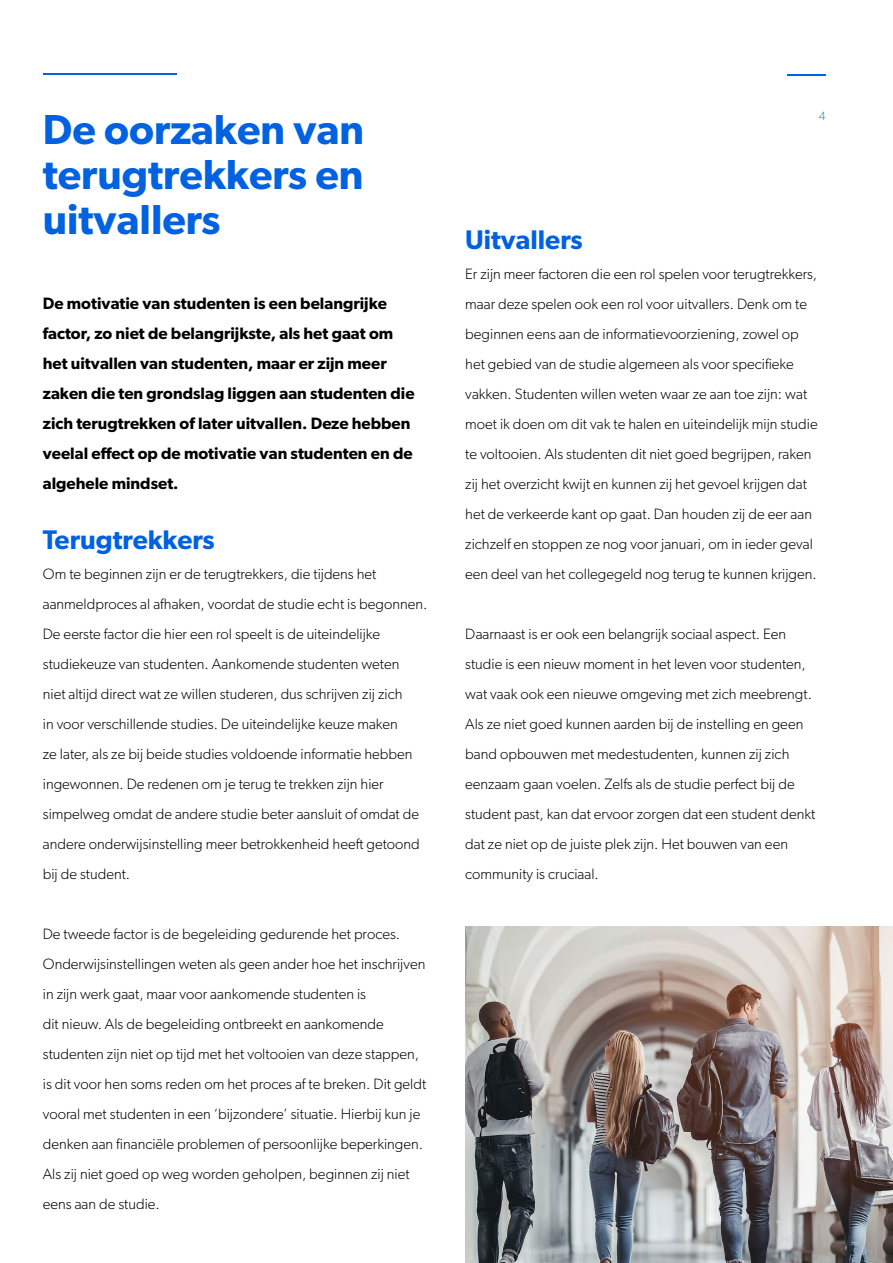
<style>
.page{position:relative;width:893px;height:1263px;background:#fff}
.page>*{position:absolute;margin:0;border:0;box-sizing:border-box;transform-origin:0 0}
.t1{font:600 42px/45px "Gibson";color:#0062e1;text-align:justify}
.t2{font:600 27px "Gibson";color:#0061e0}
.t3{font:600 16.5px/30px "Gibson";color:#000}
.t4{font:300 15px/30px "Gibson";color:#000}
.t5{font:100 12px "Gibson";color:#0062e1}
</style>
<div class="page">
<img style="left:465px;top:926px;width:428px;height:337px">
<hr style="left:43px;top:73px;width:134px;height:2px;background:#0062e1">
<hr style="left:787px;top:75px;width:38px;height:1px;background:#0062e1">
<h1 class="t1" style="left:43px;top:106px;width:323px">De oorzaken van terugtrekkers en uitvallers</h1>
<p class="t5" style="left:819px;top:108px;width:8px">4</p>
<h2 class="t2" style="left:465px;top:224px;width:119px">Uitvallers</h2>
<p class="t4" style="left:465px;top:259px;width:354px">Er zijn meer factoren die een rol spelen voor terugtrekkers, maar deze spelen ook een rol voor uitvallers. Denk om te beginnen eens aan de informatievoorziening, zowel op het gebied van de studie algemeen als voor specifieke vakken. Studenten willen weten waar ze aan toe zijn: wat moet ik doen om dit vak te halen en uiteindelijk mijn studie te voltooien. Als studenten dit niet goed begrijpen, raken zij het overzicht kwijt en kunnen zij het gevoel krijgen dat het de verkeerde kant op gaat. Dan houden zij de eer aan zichzelf en stoppen ze nog voor januari, om in ieder geval een deel van het collegegeld nog terug te kunnen krijgen.</p>
<p class="t3" style="left:43px;top:288px;width:373px">De motivatie van studenten is een belangrijke factor, zo niet de belangrijkste, als het gaat om het uitvallen van studenten, maar er zijn meer zaken die ten grondslag liggen aan studenten die zich terugtrekken of later uitvallen. Deze hebben veelal effect op de motivatie van studenten en de algehele mindset.</p>
<h2 class="t2" style="left:43px;top:524px;width:173px">Terugtrekkers</h2>
<p class="t4" style="left:43px;top:559px;width:386px">Om te beginnen zijn er de terugtrekkers, die tijdens het aanmeldproces al afhaken, voordat de studie echt is begonnen.<br>De eerste factor die hier een rol speelt is de uiteindelijke studiekeuze van studenten. Aankomende studenten weten<br>niet altijd direct wat ze willen studeren, dus schrijven zij zich<br>in voor verschillende studies. De uiteindelijke keuze maken<br>ze later, als ze bij beide studies voldoende informatie hebben ingewonnen. De redenen om je terug te trekken zijn hier simpelweg omdat de andere studie beter aansluit of omdat de andere onderwijsinstelling meer betrokkenheid heeft getoond bij de student.</p>
<p class="t4" style="left:465px;top:619px;width:351px">Daarnaast is er ook een belangrijk sociaal aspect. Een studie is een nieuw moment in het leven voor studenten, wat vaak ook een nieuwe omgeving met zich meebrengt.<br>Als ze niet goed kunnen aarden bij de instelling en geen band opbouwen met medestudenten, kunnen zij zich eenzaam gaan voelen. Zelfs als de studie perfect bij de student past, kan dat ervoor zorgen dat een student denkt dat ze niet op de juiste plek zijn. Het bouwen van een community is cruciaal.</p>
<p class="t4" style="left:43px;top:919px;width:385px">De tweede factor is de begeleiding gedurende het proces.<br>Onderwijsinstellingen weten als geen ander hoe het inschrijven in zijn werk gaat, maar voor aankomende studenten is<br>dit nieuw. Als de begeleiding ontbreekt en aankomende studenten zijn niet op tijd met het voltooien van deze stappen, is dit voor hen soms reden om het proces af te breken. Dit geldt vooral met studenten in een ‘bijzondere’ situatie. Hierbij kun je denken aan financiële problemen of persoonlijke beperkingen.<br>Als zij niet goed op weg worden geholpen, beginnen zij niet eens aan de studie.</p>
</div>
